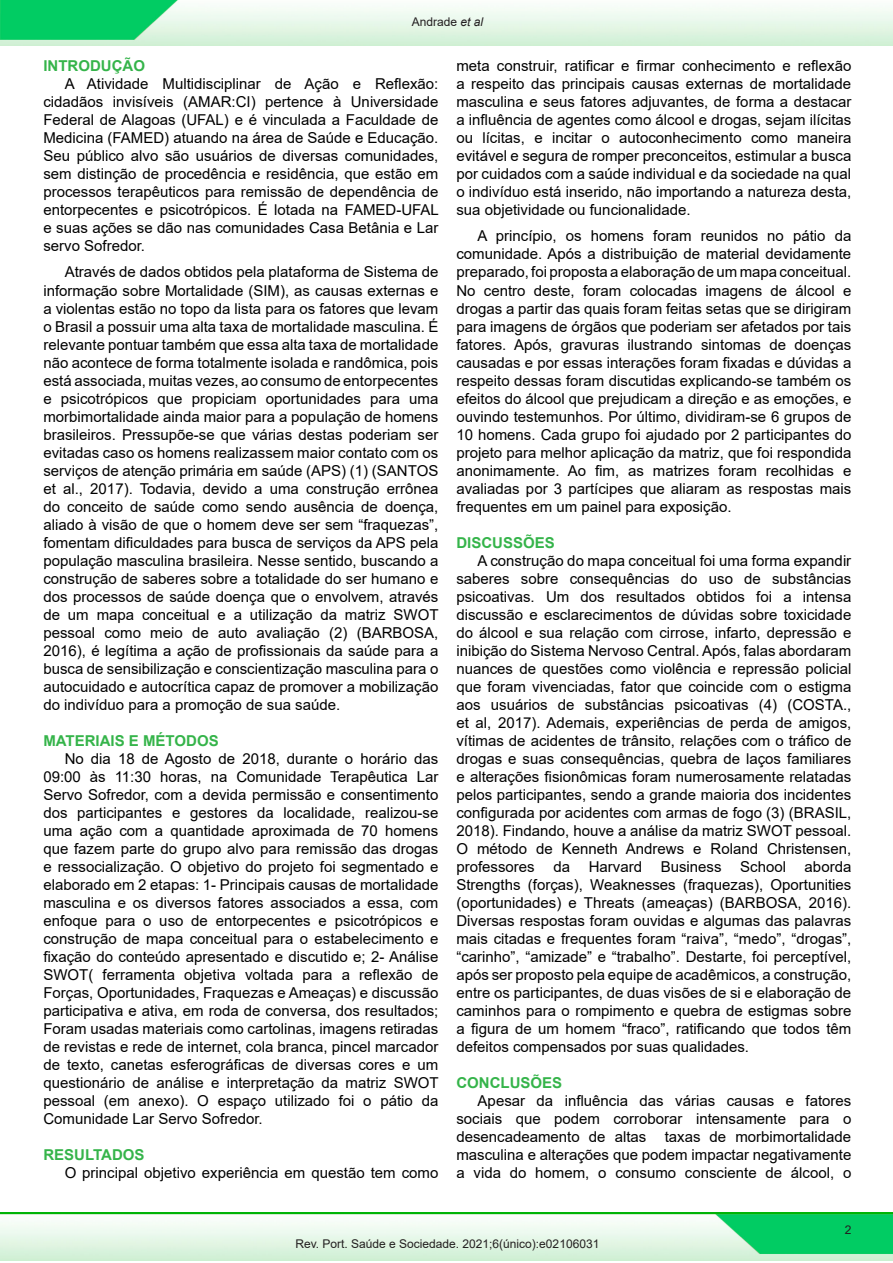
<style>
.page{position:relative;width:893px;height:1263px;background:#fff}
.page>*{position:absolute;margin:0;border:0;box-sizing:border-box;transform-origin:0 0}
.Texto{font:15px/18px "Arial";color:#000;text-align:justify}
.Títulos_Texto{font:700 15px "Arial";color:#35b44a}
.t1{font:12px "Arial";color:#231f20}
.s1{font-style:italic}
</style>
<div class="page">
<img style="left:1px;top:1212px;width:892px;height:48px">
<img style="left:1px;top:0;width:892px;height:45px">
<p class="t1" style="left:412px;top:13px;width:73px">Andrade <span class="s1">et al</span></p>
<p class="Títulos_Texto" style="left:43px;top:55px;width:103px">INTRODUÇÃO</p>
<p class="Texto" style="left:43px;top:75px;width:397px;text-indent:21px">A Atividade Multidisciplinar de Ação e Reflexão: cidadãos invisíveis (AMAR:CI) pertence à Universidade Federal de Alagoas (UFAL) e é vinculada a Faculdade de Medicina (FAMED) atuando na área de Saúde e Educação.<br>Seu público alvo são usuários de diversas comunidades, sem distinção de procedência e residência, que estão em processos terapêuticos para remissão de dependência de entorpecentes e psicotrópicos. É lotada na FAMED-UFAL e suas ações se dão nas comunidades Casa Betânia e Lar servo Sofredor.</p>
<p class="Texto" style="left:43px;top:263px;width:397px;text-indent:21px">Através de dados obtidos pela plataforma de Sistema de informação sobre Mortalidade (SIM), as causas externas e a violentas estão no topo da lista para os fatores que levam o Brasil a possuir uma alta taxa de mortalidade masculina. É relevante pontuar também que essa alta taxa de mortalidade não acontece de forma totalmente isolada e randômica, pois está associada, muitas vezes, ao consumo de entorpecentes e psicotrópicos que propiciam oportunidades para uma morbimortalidade ainda maior para a população de homens brasileiros. Pressupõe-se que várias destas poderiam ser evitadas caso os homens realizassem maior contato com os serviços de atenção primária em saúde (APS) (1) (SANTOS et al., 2017). Todavia, devido a uma construção errônea do conceito de saúde como sendo ausência de doença, aliado à visão de que o homem deve ser sem “fraquezas”, fomentam dificuldades para busca de serviços da APS pela população masculina brasileira. Nesse sentido, buscando a construção de saberes sobre a totalidade do ser humano e dos processos de saúde doença que o envolvem, através de um mapa conceitual e a utilização da matriz SWOT pessoal como meio de auto avaliação (2) (BARBOSA, 2016), é legítima a ação de profissionais da saúde para a busca de sensibilização e conscientização masculina para o autocuidado e autocrítica capaz de promover a mobilização do indivíduo para a promoção de sua saúde.</p>
<p class="Títulos_Texto" style="left:43px;top:730px;width:177px">MATERIAIS E MÉTODOS</p>
<p class="Texto" style="left:43px;top:749px;width:397px;text-indent:21px">No dia 18 de Agosto de 2018, durante o horário das 09:00 às 11:30 horas, na Comunidade Terapêutica Lar Servo Sofredor, com a devida permissão e consentimento dos participantes e gestores da localidade, realizou-se uma ação com a quantidade aproximada de 70 homens que fazem parte do grupo alvo para remissão das drogas e ressocialização. O objetivo do projeto foi segmentado e elaborado em 2 etapas: 1- Principais causas de mortalidade masculina e os diversos fatores associados a essa, com enfoque para o uso de entorpecentes e psicotrópicos e construção de mapa conceitual para o estabelecimento e fixação do conteúdo apresentado e discutido e; 2- Análise SWOT( ferramenta objetiva voltada para a reflexão de Forças, Oportunidades, Fraquezas e Ameaças) e discussão participativa e ativa, em roda de conversa, dos resultados; Foram usadas materiais como cartolinas, imagens retiradas de revistas e rede de internet, cola branca, pincel marcador de texto, canetas esferográficas de diversas cores e um questionário de análise e interpretação da matriz SWOT pessoal (em anexo). O espaço utilizado foi o pátio da Comunidade Lar Servo Sofredor.</p>
<p class="Títulos_Texto" style="left:43px;top:1144px;width:103px">RESULTADOS</p>
<p class="Texto" style="left:65px;top:1164px;width:375px">O principal objetivo experiência em questão tem como</p>
<p class="Texto" style="left:456px;top:57px;width:396px">meta construir, ratificar e firmar conhecimento e reflexão a respeito das principais causas externas de mortalidade masculina e seus fatores adjuvantes, de forma a destacar a influência de agentes como álcool e drogas, sejam ilícitas ou lícitas, e incitar o autoconhecimento como maneira evitável e segura de romper preconceitos, estimular a busca por cuidados com a saúde individual e da sociedade na qual o indivíduo está inserido, não importando a natureza desta, sua objetividade ou funcionalidade.</p>
<p class="Texto" style="left:456px;top:227px;width:396px;text-indent:21px">A princípio, os homens foram reunidos no pátio da comunidade. Após a distribuição de material devidamente preparado, foi proposta a elaboração de um mapa conceitual.<br>No centro deste, foram colocadas imagens de álcool e drogas a partir das quais foram feitas setas que se dirigiram para imagens de órgãos que poderiam ser afetados por tais fatores. Após, gravuras ilustrando sintomas de doenças causadas e por essas interações foram fixadas e dúvidas a respeito dessas foram discutidas explicando-se também os efeitos do álcool que prejudicam a direção e as emoções, e ouvindo testemunhos. Por último, dividiram-se 6 grupos de 10 homens. Cada grupo foi ajudado por 2 participantes do projeto para melhor aplicação da matriz, que foi respondida anonimamente. Ao fim, as matrizes foram recolhidas e avaliadas por 3 partícipes que aliaram as respostas mais frequentes em um painel para exposição.</p>
<p class="Títulos_Texto" style="left:456px;top:532px;width:100px">DISCUSSÕES</p>
<p class="Texto" style="left:456px;top:551px;width:396px;text-indent:21px">A construção do mapa conceitual foi uma forma expandir saberes sobre consequências do uso de substâncias psicoativas. Um dos resultados obtidos foi a intensa discussão e esclarecimentos de dúvidas sobre toxicidade do álcool e sua relação com cirrose, infarto, depressão e inibição do Sistema Nervoso Central. Após, falas abordaram nuances de questões como violência e repressão policial que foram vivenciadas, fator que coincide com o estigma aos usuários de substâncias psicoativas (4) (COSTA., et al, 2017). Ademais, experiências de perda de amigos, vítimas de acidentes de trânsito, relações com o tráfico de drogas e suas consequências, quebra de laços familiares e alterações fisionômicas foram numerosamente relatadas pelos participantes, sendo a grande maioria dos incidentes configurada por acidentes com armas de fogo (3) (BRASIL, 2018). Findando, houve a análise da matriz SWOT pessoal.<br>O método de Kenneth Andrews e Roland Christensen, professores da Harvard Business School aborda Strengths (forças), Weaknesses (fraquezas), Oportunities (oportunidades) e Threats (ameaças) (BARBOSA, 2016).<br>Diversas respostas foram ouvidas e algumas das palavras mais citadas e frequentes foram “raiva”, “medo”, “drogas”, “carinho”, “amizade” e “trabalho”. Destarte, foi perceptível, após ser proposto pela equipe de acadêmicos, a construção, entre os participantes, de duas visões de si e elaboração de caminhos para o rompimento e quebra de estigmas sobre a figura de um homem “fraco”, ratificando que todos têm defeitos compensados por suas qualidades.</p>
<p class="Títulos_Texto" style="left:456px;top:1072px;width:107px">CONCLUSÕES</p>
<p class="Texto" style="left:456px;top:1092px;width:396px;text-indent:21px">Apesar da influência das várias causas e fatores sociais que podem corroborar intensamente para o desencadeamento de altas taxas de morbimortalidade masculina e alterações que podem impactar negativamente a vida do homem, o consumo consciente de álcool, o</p>
<p class="t1" style="left:845px;top:1221px;width:8px">2</p>
<p class="t1" style="left:295px;top:1235px;width:305px">Rev. Port. Saúde e Sociedade. 2021;6(único):e02106031</p>
</div>
